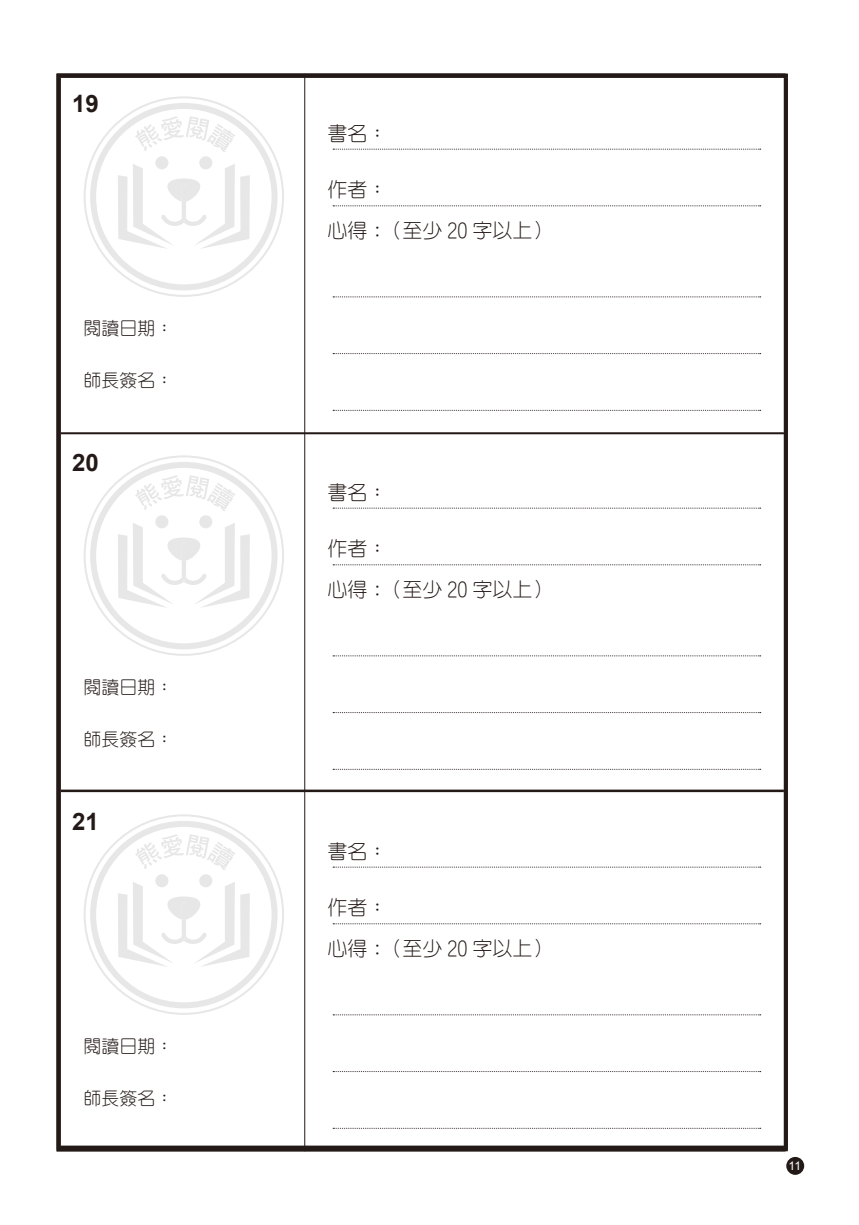
<style>
.page{position:relative;width:859px;height:1225px;background:#fff}
.page>*{position:absolute;margin:0;border:0;box-sizing:border-box;transform-origin:0 0}
.t1{font:700 24px "Arial";color:#231916}
.t2{font:300 20px "AR Yuan B5";color:#231916}
.t3{font:300 18px "AR Yuan B5";color:#231916}
.t4{font:12px "Arial";color:#fff}
</style>
<div class="page">
<hr style="left:61px;top:790px;width:723px;height:2px;background:#231916">
<hr style="left:304px;top:74px;width:1px;height:1077px;background:#231916">
<svg style="left:333px;top:296px;width:428px;height:1px"></svg>
<svg style="left:333px;top:149px;width:428px;height:1px"></svg>
<svg style="left:333px;top:205px;width:428px;height:1px"></svg>
<svg style="left:333px;top:353px;width:428px;height:1px"></svg>
<svg style="left:333px;top:410px;width:428px;height:1px"></svg>
<svg style="left:333px;top:655px;width:428px;height:1px"></svg>
<svg style="left:333px;top:508px;width:428px;height:1px"></svg>
<svg style="left:333px;top:564px;width:428px;height:1px"></svg>
<svg style="left:333px;top:712px;width:428px;height:1px"></svg>
<svg style="left:333px;top:769px;width:428px;height:1px"></svg>
<svg style="left:333px;top:1014px;width:428px;height:1px"></svg>
<svg style="left:333px;top:866px;width:428px;height:1px"></svg>
<svg style="left:333px;top:923px;width:428px;height:1px"></svg>
<svg style="left:333px;top:1071px;width:428px;height:1px"></svg>
<svg style="left:333px;top:1128px;width:428px;height:1px"></svg>
<svg style="left:84px;top:96px;width:200px;height:201px"></svg>
<div style="left:155px;top:156px;width:13px;height:13px;background:#e7e7e7;border-radius:50%"></div>
<div style="left:199px;top:156px;width:13px;height:13px;background:#e7e7e7;border-radius:50%"></div>
<svg style="left:84px;top:455px;width:200px;height:201px"></svg>
<div style="left:155px;top:515px;width:13px;height:13px;background:#e7e7e7;border-radius:50%"></div>
<div style="left:199px;top:515px;width:13px;height:13px;background:#e7e7e7;border-radius:50%"></div>
<svg style="left:84px;top:814px;width:200px;height:201px"></svg>
<div style="left:155px;top:874px;width:13px;height:13px;background:#e7e7e7;border-radius:50%"></div>
<div style="left:199px;top:874px;width:13px;height:13px;background:#e7e7e7;border-radius:50%"></div>
<hr style="left:61px;top:432px;width:723px;height:2px;background:#231916">
<hr style="left:61px;top:789px;width:723px;height:2px;background:#231916">
<svg style="left:57px;top:74px;width:731px;height:4px;background:#261c19"></svg>
<svg style="left:57px;top:78px;width:4px;height:355px"></svg>
<hr style="left:784px;top:78px;width:4px;height:355px;background:#231916">
<svg style="left:57px;top:433px;width:4px;height:357px"></svg>
<hr style="left:784px;top:433px;width:4px;height:357px;background:#231916">
<svg style="left:57px;top:790px;width:4px;height:355px"></svg>
<hr style="left:784px;top:790px;width:4px;height:355px;background:#231916">
<svg style="left:57px;top:1145px;width:731px;height:4px;background:#433b38"></svg>
<div style="left:786px;top:1157px;width:18px;height:17px;background:#231916;border-radius:50%"></div>
<p class="t1" style="left:72px;top:88px;width:28px">19</p>
<p class="t3" style="left:84px;top:319px;width:92px">閱讀日期：</p>
<p class="t3" style="left:84px;top:371px;width:92px">師長簽名：</p>
<p class="t1" style="left:72px;top:446px;width:28px">20</p>
<p class="t3" style="left:84px;top:678px;width:92px">閱讀日期：</p>
<p class="t3" style="left:84px;top:730px;width:92px">師長簽名：</p>
<p class="t1" style="left:72px;top:805px;width:28px">21</p>
<p class="t3" style="left:84px;top:1037px;width:92px">閱讀日期：</p>
<p class="t3" style="left:84px;top:1089px;width:92px">師長簽名：</p>
<p class="t2" style="left:327px;top:123px;width:61px">書名：</p>
<p class="t2" style="left:327px;top:179px;width:61px">作者：</p>
<p class="t2" style="left:327px;top:220px;width:226px">心得 :（至少 20 字以上）</p>
<p class="t2" style="left:327px;top:482px;width:61px">書名：</p>
<p class="t2" style="left:327px;top:538px;width:61px">作者：</p>
<p class="t2" style="left:327px;top:579px;width:226px">心得 :（至少 20 字以上）</p>
<p class="t2" style="left:327px;top:841px;width:61px">書名：</p>
<p class="t2" style="left:327px;top:897px;width:61px">作者：</p>
<p class="t2" style="left:327px;top:938px;width:226px">心得 :（至少 20 字以上）</p>
<p class="t4" style="left:788px;top:1158px;width:14px">11</p>
</div>
